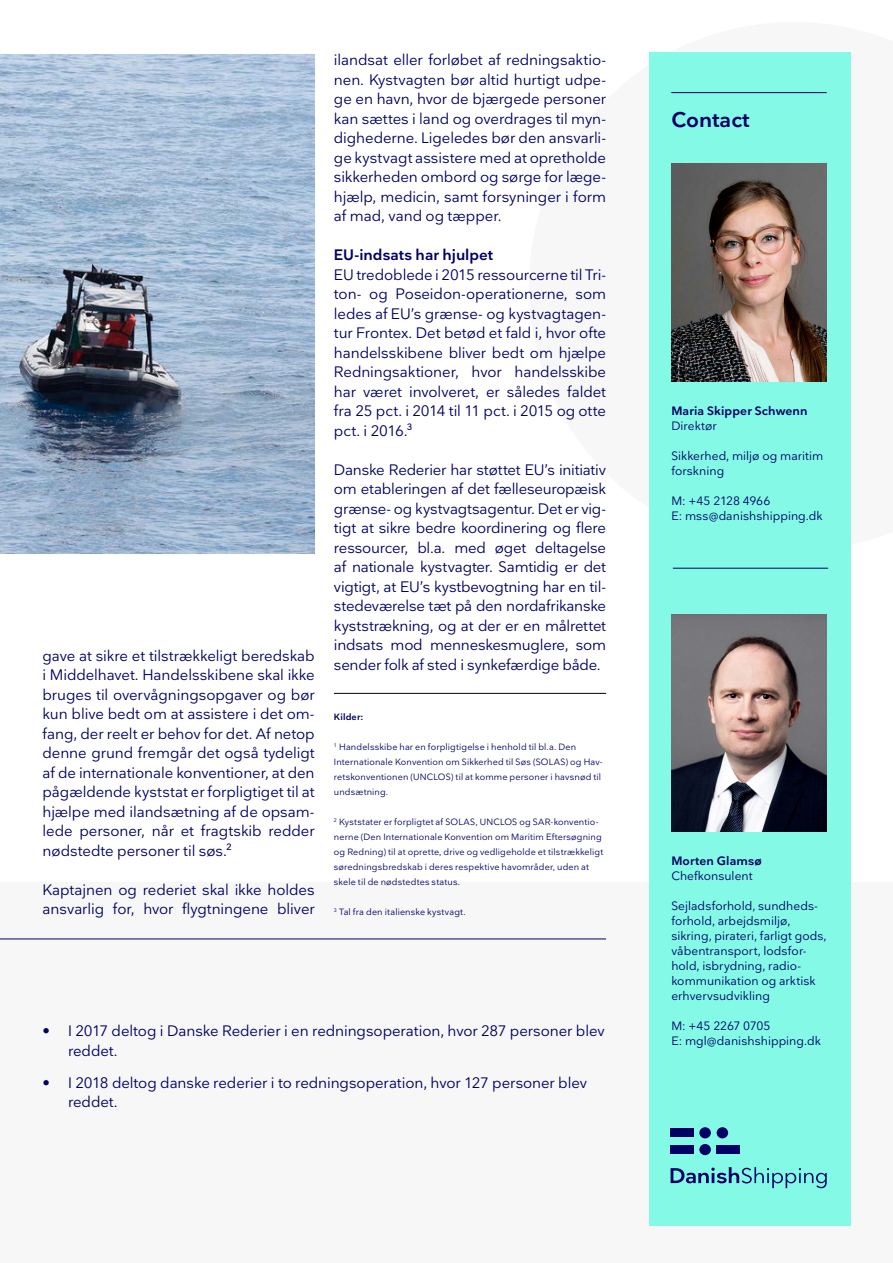
<style>
.page{position:relative;width:893px;height:1263px;background:#fff}
.page>*{position:absolute;margin:0;border:0;box-sizing:border-box;transform-origin:0 0}
.t1{font:600 21px "Nationale";color:#000064}
.t2{font:15px/19.5px "Nationale";letter-spacing:-.005em;color:#000064;text-align:justify}
.t3{font:600 15px "Nationale";letter-spacing:-.005em;color:#000064}
.t4{font:12px/15px "Nationale";letter-spacing:.005em;color:#000064}
.t5{font:600 12px "Nationale";letter-spacing:.01em;color:#000064}
.t6{font:9px/15px "Nationale";letter-spacing:.015em;color:#000064}
.t7{font:600 9px "Nationale";letter-spacing:.02em;color:#000064}
</style>
<div class="page">
<div style="left:0;top:882px;width:893px;height:381px;background:#f7f7f7"></div>
<hr style="left:0;top:938px;width:606px;height:1px;background:#000064">
<div style="left:649px;top:52px;width:201px;height:1174px;background:#84fae6"></div>
<img style="left:671px;top:164px;width:156px;height:217px">
<img style="left:671px;top:615px;width:156px;height:217px">
<hr style="left:671px;top:92px;width:156px;height:1px;background:#000064">
<hr style="left:673px;top:568px;width:155px;height:1px;background:#000064">
<div style="left:671px;top:1128px;width:23px;height:9px;background:#000064"></div>
<div style="left:671px;top:1145px;width:23px;height:9px;background:#000064"></div>
<div style="left:717px;top:1145px;width:23px;height:9px;background:#000064"></div>
<div style="left:699px;top:1127px;width:12px;height:11px;background:#000064;border-radius:50%"></div>
<div style="left:717px;top:1127px;width:11px;height:11px;background:#000064;border-radius:50%"></div>
<div style="left:699px;top:1144px;width:12px;height:11px;background:#000064;border-radius:50%"></div>
<svg style="left:671px;top:1167px;width:156px;height:21px"></svg>
<img style="left:0;top:54px;width:315px;height:500px">
<hr style="left:334px;top:693px;width:272px;height:1px;background:#000">
<p class="t2" style="left:43px;top:645px;width:274px">gave at sikre et tilstrækkeligt beredskab i Middelhavet. Handelsskibene skal ikke bruges til overvågningsopgaver og bør kun blive bedt om at assistere i det om&shy;fang, der reelt er behov for det. Af netop denne grund fremgår det også tydeligt af de internationale konventioner, at den pågældende kyststat er forpligtiget til at hjælpe med ilandsætning af de opsam&shy;lede personer, når et fragtskib redder nødstedte personer til søs.2</p>
<p class="t2" style="left:43px;top:879px;width:274px">Kaptajnen og rederiet skal ikke holdes ansvarlig for, hvor flygtningene bliver</p>
<p class="t2" style="left:334px;top:50px;width:274px">ilandsat eller forløbet af redningsaktio&shy;nen. Kystvagten bør altid hurtigt udpe&shy;ge en havn, hvor de bjærgede personer kan sættes i land og overdrages til myn&shy;dighederne. Ligeledes bør den ansvarli&shy;ge kystvagt assistere med at opretholde sikkerheden ombord og sørge for læge&shy;hjælp, medicin, samt forsyninger i form af mad, vand og tæpper.</p>
<p class="t3" style="left:334px;top:245px;width:161px">EU-indsats har hjulpet</p>
<p class="t2" style="left:334px;top:265px;width:274px">EU tredoblede i 2015 ressourcerne til Tri&shy;ton- og Poseidon-operationerne, som ledes af EU’s grænse- og kystvagtagen&shy;tur Frontex. Det betød et fald i, hvor ofte handelsskibene bliver bedt om hjælpe Redningsaktioner, hvor handelsskibe har været involveret, er således faldet fra 25 pct. i 2014 til 11 pct. i 2015 og otte pct. i 2016.3</p>
<p class="t2" style="left:334px;top:460px;width:274px">Danske Rederier har støttet EU’s initiativ om etableringen af det fælleseuropæisk grænse- og kystvagtsagentur. Det er vig&shy;tigt at sikre bedre koordinering og flere ressourcer, bl.a. med øget deltagelse af nationale kystvagter. Samtidig er det vigtigt, at EU’s kystbevogtning har en til&shy;stedeværelse tæt på den nordafrikanske kyststrækning, og at der er en målrettet indsats mod menneskesmuglere, som sender folk af sted i synkefærdige både.</p>
<p class="t7" style="left:334px;top:711px;width:31px">Kilder:</p>
<p class="t6" style="left:334px;top:739px;width:270px"><sup>1</sup> Handelsskibe har en forpligtigelse i henhold til bl.a. Den Internationale Konvention om Sikkerhed til Søs (SOLAS) og Hav&shy;retskonventionen (UNCLOS) til at komme personer i havsnød til undsætning.</p>
<p class="t6" style="left:334px;top:814px;width:271px"><sup>2</sup> Kyststater er forpligtet af SOLAS, UNCLOS og SAR-konventio&shy;nerne (Den Internationale Konvention om Maritim Eftersøgning og Redning) til at oprette, drive og vedligeholde et tilstrækkeligt søredningsbredskab i deres respektive havområder, uden at skele til de nødstedtes status.</p>
<p class="t6" style="left:334px;top:904px;width:133px"><sup>3</sup> Tal fra den italienske kystvagt.</p>
<p class="t2" style="left:68px;top:1021px;width:538px;text-indent:-26px">• I 2017 deltog i Danske Rederier i en redningsoperation, hvor 287 personer blev reddet.</p>
<p class="t2" style="left:68px;top:1073px;width:520px;text-indent:-26px">• I 2018 deltog danske rederier i to redningsoperation, hvor 127 personer blev reddet.</p>
<h1 class="t1" style="left:672px;top:106px;width:80px">Contact</h1>
<p class="t5" style="left:671px;top:403px;width:138px">Maria Skipper Schwenn</p>
<p class="t4" style="left:671px;top:418px;width:47px">Direktør</p>
<p class="t4" style="left:671px;top:448px;width:154px">Sikkerhed, miljø og maritim forskning</p>
<p class="t4" style="left:671px;top:493px;width:153px">M: +45 2128 4966<br>E: mss@danishshipping.dk</p>
<p class="t5" style="left:671px;top:853px;width:92px">Morten Glamsø</p>
<p class="t4" style="left:671px;top:868px;width:83px">Chefkonsulent</p>
<p class="t4" style="left:671px;top:898px;width:157px">Sejladsforhold, sundheds&shy;forhold, arbejdsmiljø, sikring, pirateri, farligt gods, våbentransport, lodsfor&shy;hold, isbrydning, radio&shy;kommunikation og arktisk erhvervsudvikling</p>
<p class="t4" style="left:671px;top:1018px;width:151px">M: +45 2267 0705<br>E: mgl@danishshipping.dk</p>
</div>
